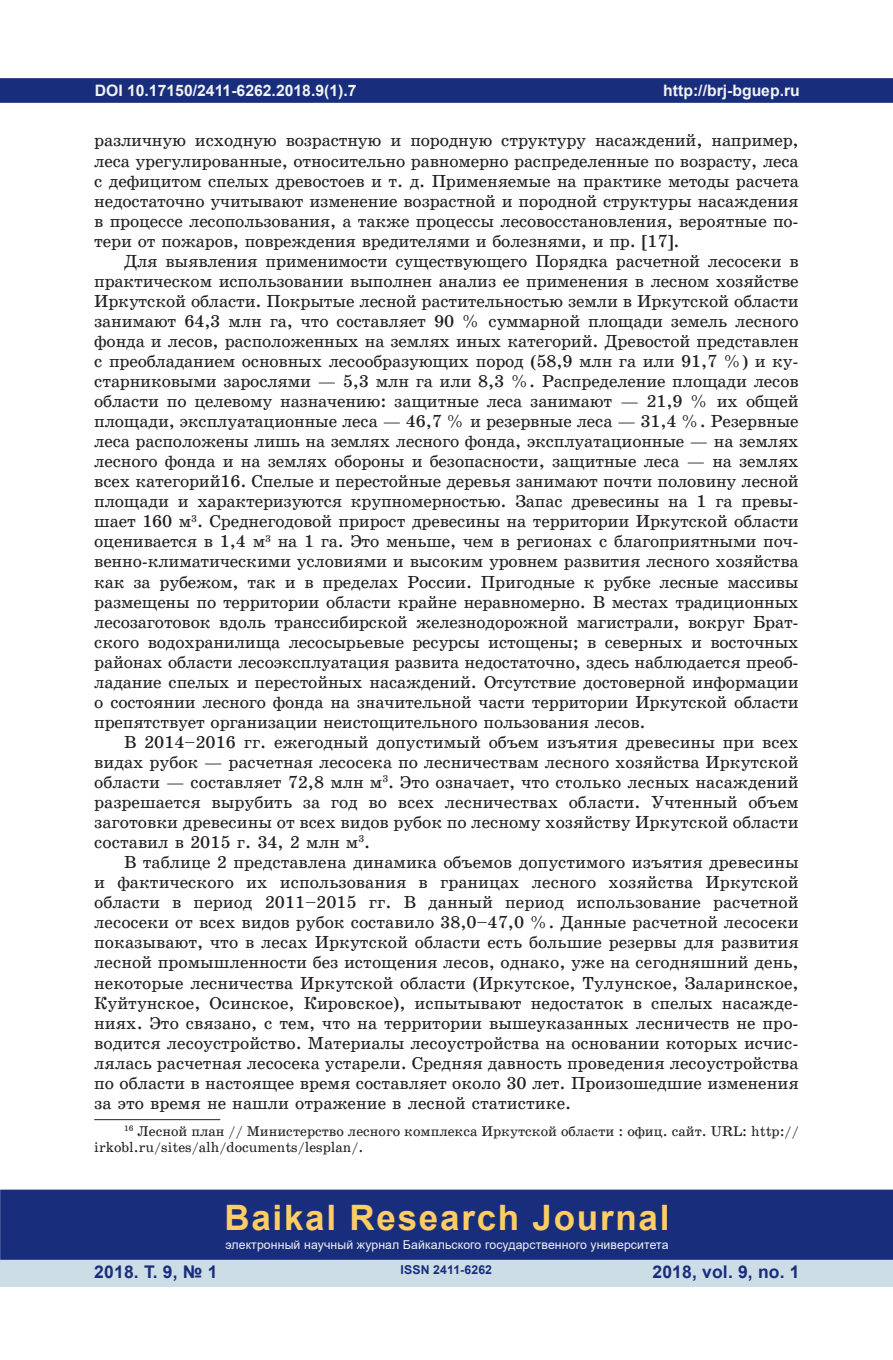
<style>
.page{position:relative;width:893px;height:1360px;background:#fff}
.page>*{position:absolute;margin:0;border:0;box-sizing:border-box;transform-origin:0 0}
.t1{font:700 35px "Arial";letter-spacing:.05em;color:#fecd64}
.t2{font:17.5px/19.9px "School Book C";letter-spacing:-.005em;color:#231f20;text-align:justify}
.t3{font:700 17.5px "Arial";letter-spacing:.01em;color:#182d7c}
.t4{font:700 15.75px "Arial";color:#f2f3f4}
.t5{font:14.17px/15.9px "School Book C";color:#231f20}
.t6{font:12.25px "Arial";letter-spacing:.01em;color:#f2f3f4}
.t7{font:700 12.25px "Arial";letter-spacing:.01em;color:#182d7c}
</style>
<div class="page">
<div style="left:1px;top:79px;width:891px;height:23px;background:#182d7c"></div>
<div style="left:0;top:78px;width:893px;height:25px;border:2px solid #182d7c"></div>
<div style="left:0;top:1258px;width:893px;height:28px;background:#cddde6"></div>
<div style="left:1px;top:1190px;width:891px;height:68px;background:#182d7c"></div>
<div style="left:0;top:1189px;width:893px;height:70px;border:2px solid #182d7c"></div>
<hr style="left:94px;top:1119px;width:126px;height:1px;background:#231f20">
<p class="t4" style="left:95px;top:79px;width:263px">DOI 10.17150/2411-6262.2018.9(1).7</p>
<p class="t2" style="left:94px;top:131px;width:706px">различную исходную возрастную и породную структуру насаждений, например, леса урегулированные, относительно равномерно распределенные по возрасту, леса с дефицитом спелых древостоев и т. д. Применяемые на практике методы расчета недостаточно учитывают изменение возрастной и породной структуры насаждения в процессе лесопользования, а также процессы лесовосстановления, вероятные по&shy;тери от пожаров, повреждения вредителями и болезнями, и пр. [17].</p>
<p class="t2" style="left:94px;top:251px;width:706px;text-indent:30px">Для выявления применимости существующего Порядка расчетной лесосеки в практическом использовании выполнен анализ ее применения в лесном хозяйстве Иркутской области. Покрытые лесной растительностью земли в Иркутской области занимают 64,3 млн га, что составляет 90 % суммарной площади земель лесного фонда и лесов, расположенных на землях иных категорий. Древостой представлен с преобладанием основных лесообразующих пород (58,9 млн га или 91,7 %) и ку&shy;старниковыми зарослями — 5,3 млн га или 8,3 %. Распределение площади лесов области по целевому назначению: защитные леса занимают — 21,9 % их общей площади, эксплуатационные леса — 46,7 % и резервные леса — 31,4 %. Резервные леса расположены лишь на землях лесного фонда, эксплуатационные — на землях лесного фонда и на землях обороны и безопасности, защитные леса — на землях всех категорий16. Спелые и перестойные деревья занимают почти половину лесной площади и характеризуются крупномерностью. Запас древесины на 1 га превы&shy;шает 160 м<sup>3</sup>. Среднегодовой прирост древесины на территории Иркутской области оценивается в 1,4 м<sup>3</sup> на 1 га. Это меньше, чем в регионах с благоприятными поч&shy;венно-климатическими условиями и высоким уровнем развития лесного хозяйства как за рубежом, так и в пределах России. Пригодные к рубке лесные массивы размещены по территории области крайне неравномерно. В местах традиционных лесозаготовок вдоль транссибирской железнодорожной магистрали, вокруг Брат&shy;ского водохранилища лесосырьевые ресурсы истощены; в северных и восточных районах области лесоэксплуатация развита недостаточно, здесь наблюдается преоб&shy;ладание спелых и перестойных насаждений. Отсутствие достоверной информации о состоянии лесного фонда на значительной части территории Иркутской области препятствует организации неистощительного пользования лесов.</p>
<p class="t2" style="left:94px;top:732px;width:706px;text-indent:30px">В 2014–2016 гг. ежегодный допустимый объем изъятия древесины при всех видах рубок — расчетная лесосека по лесничествам лесного хозяйства Иркутской области — составляет 72,8 млн м<sup>3</sup>. Это означает, что столько лесных насаждений разрешается вырубить за год во всех лесничествах области. Учтенный объем заготовки древесины от всех видов рубок по лесному хозяйству Иркутской области составил в 2015 г. 34, 2 млн м<sup>3</sup>.</p>
<p class="t2" style="left:94px;top:852px;width:706px;text-indent:30px">В таблице 2 представлена динамика объемов допустимого изъятия древесины и фактического их использования в границах лесного хозяйства Иркутской области в период 2011–2015 гг. В данный период использование расчетной лесосеки от всех видов рубок составило 38,0–47,0 %. Данные расчетной лесосеки показывают, что в лесах Иркутской области есть большие резервы для развития лесной промышленности без истощения лесов, однако, уже на сегодняшний день, некоторые лесничества Иркутской области (Иркутское, Тулунское, Заларинское, Куйтунское, Осинское, Кировское), испытывают недостаток в спелых насажде&shy;ниях. Это связано, с тем, что на территории вышеуказанных лесничеств не про&shy;водится лесоустройство. Материалы лесоустройства на основании которых исчис&shy;лялась расчетная лесосека устарели. Средняя давность проведения лесоустройства по области в настоящее время составляет около 30 лет. Произошедшие изменения за это время не нашли отражение в лесной статистике.</p>
<p class="t5" style="left:94px;top:1122px;width:706px;text-indent:30px"><sup>16</sup> Лесной план // Министерство лесного комплекса Иркутской области : офиц. сайт. URL: http:// irkobl.ru/sites/alh/documents/lesplan/.</p>
<p class="t4" style="left:663px;top:79px;width:138px">http://brj-bguep.ru</p>
<h1 class="t1" style="left:224px;top:1192px;width:447px">Baikal Research Journal</h1>
<p class="t6" style="left:225px;top:1236px;width:445px">электронный научный журнал Байкальского государственного университета</p>
<p class="t3" style="left:94px;top:1259px;width:125px">2018. Т. 9, № 1</p>
<p class="t3" style="left:652px;top:1259px;width:149px">2018, vol. 9, no. 1</p>
<p class="t7" style="left:401px;top:1261px;width:93px">ISSN 2411-6262</p>
</div>
